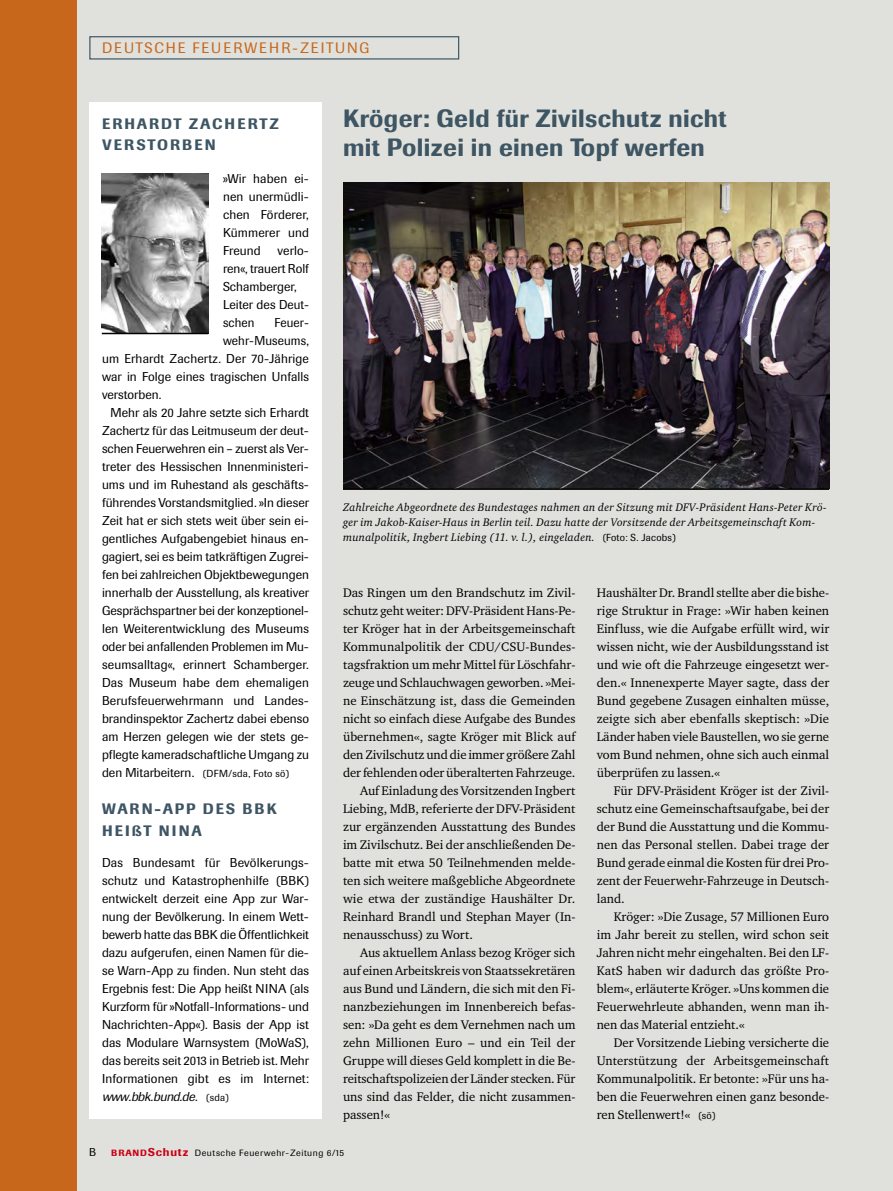
<style>
.page{position:relative;width:893px;height:1191px;background:#e0e1dc}
.page>*{position:absolute;margin:0;border:0;box-sizing:border-box;transform-origin:0 0}
.t1{font:500 24.75px/28.5px "Supersonic BSK";letter-spacing:.015em;color:#3e5563}
.t2{font:500 15px/21.8px "Supersonic BSK";letter-spacing:.14em;color:#3e5563}
.t3{font:15px "Supersonic BSK";letter-spacing:.13em;color:#c7671c}
.t4{font:12.75px/18px "Charter ITC";color:#000;text-align:justify}
.t5{font:12.75px/18px "Supersonic BSK";color:#000;text-align:justify}
.t6{font:italic 11.25px/15px "Charter ITC";letter-spacing:.02em;color:#000}
.t7{font:11.25px "Supersonic BSK";color:#000}
.t8{font:9px "Supersonic BSK";letter-spacing:.06em;color:#000}
.s1{font-size:10.2px}
.s2{font-style:italic}
.s3{font-family:"Supersonic BSK";font-style:normal;font-size:10.2px}
.s4{font-family:"Supersonic BSK";font-size:10.2px}
.s5{font-weight:500;color:#ca0016}
.s6{font-weight:500;font-size:11.25px;color:#ca0016}
</style>
<div class="page">
<div style="left:89px;top:36px;width:370px;height:24px;border:1px solid #3e5563"></div>
<div style="left:0;top:0;width:77px;height:1191px;background:#c7671c"></div>
<img style="left:343px;top:183px;width:486px;height:305px">
<div style="left:89px;top:102px;width:233px;height:1016px;background:#fff"></div>
<img style="left:102px;top:174px;width:106px;height:159px">
<hr style="left:102px;top:333px;width:106px;height:1px;background:#000">
<hr style="left:343px;top:488px;width:486px;height:2px;background:#000">
<p class="t3" style="left:102px;top:39px;width:269px">DEUTSCHE FEUERWEHR-ZEITUNG</p>
<p class="t2" style="left:102px;top:112px;width:178px">ERHARDT ZACHERTZ<br>VERSTORBEN</p>
<p class="t5" style="left:223px;top:169px;width:87px">»Wir haben ei&shy;nen unermüdli&shy;chen Förderer, Kümmerer und Freund</p>
<p class="t5" style="left:223px;top:241px;width:87px;text-align:left;text-indent:54px">verlo&shy;ren«, trauert Rolf<br>Schamberger,<br>Leiter des Deut&shy;schen</p>
<p class="t5" style="left:274px;top:313px;width:36px">Feuer-</p>
<p class="t5" style="left:223px;top:331px;width:87px">wehr-Museums,</p>
<p class="t5" style="left:102px;top:349px;width:208px">um Erhardt Zachertz. Der 70-Jährige</p>
<p class="t5" style="left:102px;top:367px;width:208px">war in Folge eines tragischen Unfalls</p>
<p class="t5" style="left:102px;top:385px;width:61px">verstorben.</p>
<p class="t5" style="left:111px;top:403px;width:200px">Mehr als 20 Jahre setzte sich Erhardt</p>
<p class="t5" style="left:102px;top:421px;width:208px">Zachertz für das Leitmuseum der deut-</p>
<p class="t5" style="left:102px;top:439px;width:208px">schen Feuerwehren ein – zuerst als Ver-</p>
<p class="t5" style="left:102px;top:457px;width:208px">treter des Hessischen Innenministeri-</p>
<p class="t5" style="left:102px;top:475px;width:208px">ums und im Ruhestand als geschäfts-</p>
<p class="t5" style="left:102px;top:493px;width:208px">führendes Vorstandsmitglied. »In dieser</p>
<p class="t5" style="left:102px;top:511px;width:208px">Zeit hat er sich stets weit über sein ei-</p>
<p class="t5" style="left:102px;top:529px;width:208px">gentliches Aufgabengebiet hinaus en-</p>
<p class="t5" style="left:102px;top:547px;width:208px">gagiert, sei es beim tatkräftigen Zugrei-</p>
<p class="t5" style="left:102px;top:565px;width:208px">fen bei zahlreichen Objektbewegungen</p>
<p class="t5" style="left:102px;top:583px;width:208px">innerhalb der Ausstellung, als kreativer</p>
<p class="t5" style="left:102px;top:601px;width:208px">Gesprächspartner bei der konzeptionel-</p>
<p class="t5" style="left:102px;top:619px;width:208px">len Weiterentwicklung des Museums</p>
<p class="t5" style="left:102px;top:637px;width:208px">oder bei anfallenden Problemen im Mu-</p>
<p class="t5" style="left:102px;top:655px;width:208px">seumsalltag«, erinnert Schamberger.</p>
<p class="t5" style="left:102px;top:673px;width:208px">Das Museum habe dem ehemaligen</p>
<p class="t5" style="left:102px;top:691px;width:208px">Berufsfeuerwehrmann und Landes-</p>
<p class="t5" style="left:102px;top:709px;width:208px">brandinspektor Zachertz dabei ebenso</p>
<p class="t5" style="left:102px;top:727px;width:208px">am Herzen gelegen wie der stets ge-</p>
<p class="t5" style="left:102px;top:745px;width:208px">pflegte kameradschaftliche Umgang zu</p>
<p class="t5" style="left:102px;top:763px;width:189px">den Mitarbeitern. <span class="s1">(DFM/sda, Foto sö)</span></p>
<p class="t2" style="left:102px;top:798px;width:176px">WARN-APP DES BBK<br>HEIßT NINA</p>
<p class="t5" style="left:102px;top:853px;width:208px">Das Bundesamt für Bevölkerungs&shy;schutz und Katastrophenhilfe (BBK) entwickelt derzeit eine App zur War&shy;nung der Bevölkerung. In einem Wett&shy;bewerb hatte das BBK die Öffentlichkeit dazu aufgerufen, einen Namen für die&shy;se Warn-App zu finden. Nun steht das Ergebnis fest: Die App heißt NINA (als Kurzform für »Notfall-Informations- und Nachrichten-App«). Basis der App ist das Modulare Warnsystem (MoWaS), das bereits seit 2013 in Betrieb ist. Mehr Informationen gibt es im Internet: <span class="s2">www.bbk.bund.de</span>. <span class="s1">( s d a )</span></p>
<h1 class="t1" style="left:343px;top:104px;width:385px">Kröger: Geld für Zivilschutz nicht mit Polizei in einen Topf werfen</h1>
<p class="t6" style="left:343px;top:500px;width:485px">Zahlreiche Abgeordnete des Bundestages nahmen an der Sitzung mit DFV-Präsident Hans-Peter Krö&shy;ger im Jakob-Kaiser-Haus in Berlin teil. Dazu hatte der Vorsitzende der Arbeitsgemeinschaft Kom&shy;munalpolitik, Ingbert Liebing (11. v. l.), eingeladen. <span class="s3">(Foto: S. Jacobs)</span></p>
<p class="t4" style="left:343px;top:583px;width:234px">Das Ringen um den Brandschutz im Zivil-</p>
<p class="t4" style="left:343px;top:601px;width:234px">schutz geht weiter: DFV-Präsident Hans-Pe-</p>
<p class="t4" style="left:343px;top:619px;width:234px">ter Kröger hat in der Arbeitsgemeinschaft</p>
<p class="t4" style="left:343px;top:637px;width:234px">Kommunalpolitik der CDU/CSU-Bundes-</p>
<p class="t4" style="left:343px;top:655px;width:234px">tagsfraktion um mehr Mittel für Löschfahr-</p>
<p class="t4" style="left:343px;top:673px;width:234px">zeuge und Schlauchwagen geworben. »Mei-</p>
<p class="t4" style="left:343px;top:691px;width:234px">ne Einschätzung ist, dass die Gemeinden</p>
<p class="t4" style="left:343px;top:709px;width:234px">nicht so einfach diese Aufgabe des Bundes</p>
<p class="t4" style="left:343px;top:727px;width:234px">übernehmen«, sagte Kröger mit Blick auf</p>
<p class="t4" style="left:343px;top:745px;width:234px">den Zivilschutz und die immer größere Zahl</p>
<p class="t4" style="left:343px;top:763px;width:234px">der fehlenden oder überalterten Fahrzeuge.</p>
<p class="t4" style="left:360px;top:781px;width:217px">Auf Einladung des Vorsitzenden Ingbert</p>
<p class="t4" style="left:343px;top:799px;width:234px">Liebing, MdB, referierte der DFV-Präsident</p>
<p class="t4" style="left:343px;top:817px;width:234px">zur ergänzenden Ausstattung des Bundes</p>
<p class="t4" style="left:343px;top:835px;width:234px">im Zivilschutz. Bei der anschließenden De-</p>
<p class="t4" style="left:343px;top:853px;width:234px">batte mit etwa 50 Teilnehmenden melde-</p>
<p class="t4" style="left:343px;top:871px;width:234px">ten sich weitere maßgebliche Abgeordnete</p>
<p class="t4" style="left:343px;top:889px;width:234px">wie etwa der zuständige Haushälter Dr.</p>
<p class="t4" style="left:343px;top:907px;width:234px">Reinhard Brandl und Stephan Mayer (In-</p>
<p class="t4" style="left:343px;top:925px;width:131px">nenausschuss) zu Wort.</p>
<p class="t4" style="left:360px;top:943px;width:217px">Aus aktuellem Anlass bezog Kröger sich</p>
<p class="t4" style="left:343px;top:961px;width:234px">auf einen Arbeitskreis von Staatssekretären</p>
<p class="t4" style="left:343px;top:979px;width:234px">aus Bund und Ländern, die sich mit den Fi-</p>
<p class="t4" style="left:343px;top:997px;width:234px">nanzbeziehungen im Innenbereich befas-</p>
<p class="t4" style="left:343px;top:1015px;width:234px">sen: »Da geht es dem Vernehmen nach um</p>
<p class="t4" style="left:343px;top:1033px;width:234px">zehn Millionen Euro – und ein Teil der</p>
<p class="t4" style="left:343px;top:1051px;width:234px">Gruppe will dieses Geld komplett in die Be-</p>
<p class="t4" style="left:343px;top:1069px;width:234px">reitschaftspolizeien der Länder stecken. Für</p>
<p class="t4" style="left:343px;top:1087px;width:234px">uns sind das Felder, die nicht zusammen-</p>
<p class="t4" style="left:343px;top:1105px;width:49px">passen!«</p>
<p class="t4" style="left:597px;top:583px;width:234px">Haushälter Dr. Brandl stellte aber die bishe&shy;rige Struktur in Frage: »Wir haben keinen Einfluss, wie die Aufgabe erfüllt wird, wir wissen nicht, wie der Ausbildungsstand ist und wie oft die Fahrzeuge eingesetzt wer&shy;den.« Innenexperte Mayer sagte, dass der Bund gegebene Zusagen einhalten müsse, zeigte sich aber ebenfalls skeptisch: »Die Länder haben viele Baustellen, wo sie gerne vom Bund nehmen, ohne sich auch einmal überprüfen zu lassen.«</p>
<p class="t4" style="left:597px;top:781px;width:234px;text-indent:17px">Für DFV-Präsident Kröger ist der Zivil&shy;schutz eine Gemeinschaftsaufgabe, bei der der Bund die Ausstattung und die Kommu&shy;nen das Personal stellen. Dabei trage der Bund gerade einmal die Kosten für drei Pro&shy;zent der Feuerwehr-Fahrzeuge in Deutsch&shy;land.</p>
<p class="t4" style="left:597px;top:907px;width:234px;text-indent:17px">Kröger: »Die Zusage, 57 Millionen Euro im Jahr bereit zu stellen, wird schon seit Jahren nicht mehr eingehalten. Bei den LF-KatS haben wir dadurch das größte Pro&shy;blem«, erläuterte Kröger. »Uns kommen die Feuerwehrleute abhanden, wenn man ih&shy;nen das Material entzieht.«</p>
<p class="t4" style="left:597px;top:1033px;width:234px;text-indent:17px">Der Vorsitzende Liebing versicherte die Unterstützung der Arbeitsgemeinschaft Kommunalpolitik. Er betonte: »Für uns ha&shy;ben die Feuerwehren einen ganz besonde&shy;ren Stellenwert!« <span class="s4">(sö)</span></p>
<p class="t7" style="left:89px;top:1146px;width:8px">B</p>
<p class="t8" style="left:111px;top:1148px;width:234px"><span class="s5">BRAND</span><span class="s6">Schutz</span> Deutsche Feuerwehr-Zeitung 6/15</p>
</div>
